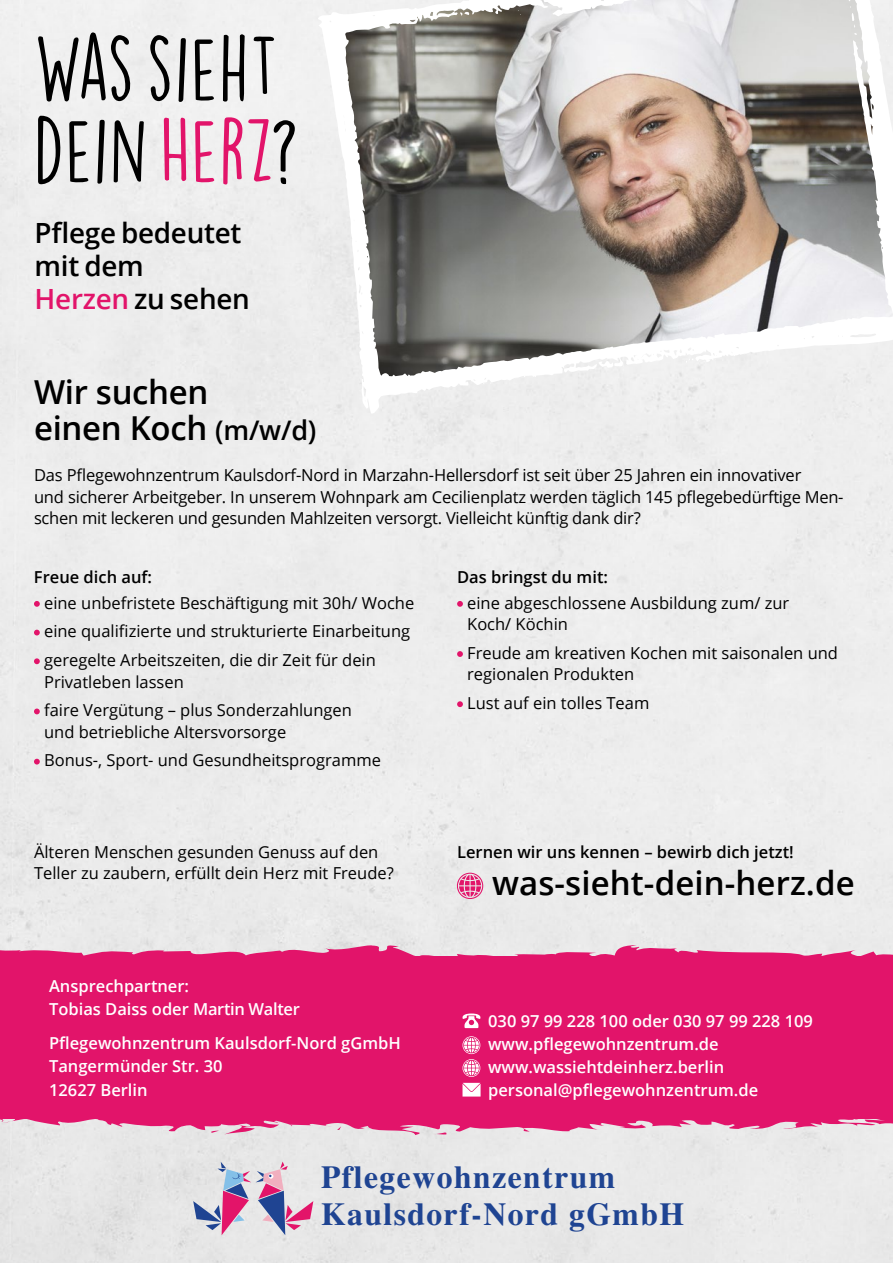
<style>
.page{position:relative;width:893px;height:1263px;background:#fff}
.page>*{position:absolute;margin:0;border:0;box-sizing:border-box;transform-origin:0 0}
.t1{font:81.75px/81.8px "DK Lemon Yellow Sun";letter-spacing:.01em;color:#000}
.t2{font:600 33px/36px "Open Sans";letter-spacing:-.01em;color:#000}
.t3{font:700 32.1px/37px "Times";letter-spacing:.045em;color:#1f4492}
.t4{font:600 27.9px/32.8px "Open Sans";letter-spacing:-.01em;color:#000}
.t5{font:16.5px/21.5px "Open Sans";color:#000}
.t6{font:600 16.5px/22.8px "Open Sans";color:#fff}
.t7{font:600 16.5px "Open Sans";color:#000}
.s1{color:#e2146a}
.s2{font-size:27px}
</style>
<div class="page">
<div style="left:0;top:956px;width:893px;height:163px;background:#e2146a"></div>
<svg style="left:0;top:939px;width:893px;height:17px;background:#e7b9cc"></svg>
<svg style="left:193px;top:1161px;width:120px;height:74px;background:#cab5cb"></svg>
<svg style="left:315px;top:0;width:578px;height:417px"></svg>
<svg style="left:34px;top:601px;width:6px;height:6px"></svg>
<svg style="left:34px;top:630px;width:6px;height:5px"></svg>
<svg style="left:34px;top:658px;width:6px;height:6px"></svg>
<svg style="left:34px;top:708px;width:6px;height:6px"></svg>
<svg style="left:34px;top:759px;width:6px;height:5px"></svg>
<svg style="left:457px;top:601px;width:6px;height:6px"></svg>
<svg style="left:457px;top:651px;width:6px;height:6px"></svg>
<svg style="left:457px;top:701px;width:6px;height:6px"></svg>
<svg style="left:462px;top:1013px;width:18px;height:15px"></svg>
<svg style="left:462px;top:1036px;width:18px;height:41px"></svg>
<svg style="left:0;top:1083px;width:893px;height:52px"></svg>
<svg style="left:457px;top:873px;width:26px;height:26px"></svg>
<h1 class="t1" style="left:34px;top:27px;width:266px">WASSIEHT<br>DEIN <span class="s1">HERZ</span>?</h1>
<h3 class="t4" style="left:35px;top:216px;width:217px">Pflege bedeutet mit dem<br><span class="s1">Herzen</span> zu sehen</h3>
<h2 class="t2" style="left:34px;top:374px;width:284px">Wir suchen<br>einen Koch <span class="s2">(m/w/d)</span></h2>
<p class="t5" style="left:34px;top:464px;width:811px">Das Pflegewohnzentrum Kaulsdorf-Nord in Marzahn-Hellersdorf ist seit über 25 Jahren ein innovativer<br>und sicherer Arbeitgeber. In unserem Wohnpark am Cecilienplatz werden täglich 145 pflegebedürftige Men&shy;schen mit leckeren und gesunden Mahlzeiten versorgt. Vielleicht künftig dank dir?</p>
<p class="t7" style="left:34px;top:565px;width:120px">Freue dich auf:</p>
<p class="t5" style="left:44px;top:588px;width:372px;line-height:28.7px">eine unbefristete Beschäftigung mit 30h/ Woche eine qualifizierte und strukturierte Einarbeitung geregelte Arbeitszeiten, die dir Zeit für dein</p>
<p class="t5" style="left:44px;top:667px;width:309px;line-height:28.7px">Privatleben lassen<br>faire Vergütung – plus Sonderzahlungen</p>
<p class="t5" style="left:44px;top:717px;width:338px;line-height:28.7px">und betriebliche Altersvorsorge<br>Bonus-, Sport- und Gesundheitsprogramme</p>
<p class="t5" style="left:34px;top:841px;width:361px">Älteren Menschen gesunden Genuss auf den<br>Teller zu zaubern, erfüllt dein Herz mit Freude?</p>
<p class="t6" style="left:49px;top:974px;width:252px;line-height:23.4px">Ansprechpartner:<br>Tobias Daiss oder Martin Walter</p>
<p class="t6" style="left:49px;top:1031px;width:353px;line-height:23.4px">Pflegewohnzentrum Kaulsdorf-Nord gGmbH<br>Tangermünder Str. 30<br>12627 Berlin</p>
<p class="t7" style="left:457px;top:565px;width:152px">Das bringst du mit:</p>
<p class="t5" style="left:467px;top:592px;width:324px">eine abgeschlossene Ausbildung zum/ zur<br>Koch/ Köchin</p>
<p class="t5" style="left:467px;top:642px;width:372px">Freude am kreativen Kochen mit saisonalen und regionalen Produkten</p>
<p class="t5" style="left:467px;top:692px;width:184px">Lust auf ein tolles Team</p>
<p class="t7" style="left:457px;top:840px;width:338px">Lernen wir uns kennen – bewirb dich jetzt!</p>
<h2 class="t2" style="left:492px;top:864px;width:364px">was-sieht-dein-herz.de</h2>
<p class="t6" style="left:488px;top:1009px;width:326px">030 97 99 228 100 oder 030 97 99 228 109 www.pflegewohnzentrum.de www.wassiehtdeinherz.berlin personal@pflegewohnzentrum.de</p>
<h3 class="t3" style="left:321px;top:1155px;width:365px">Pflegewohnzentrum<br>Kaulsdorf-Nord gGmbH</h3>
</div>
